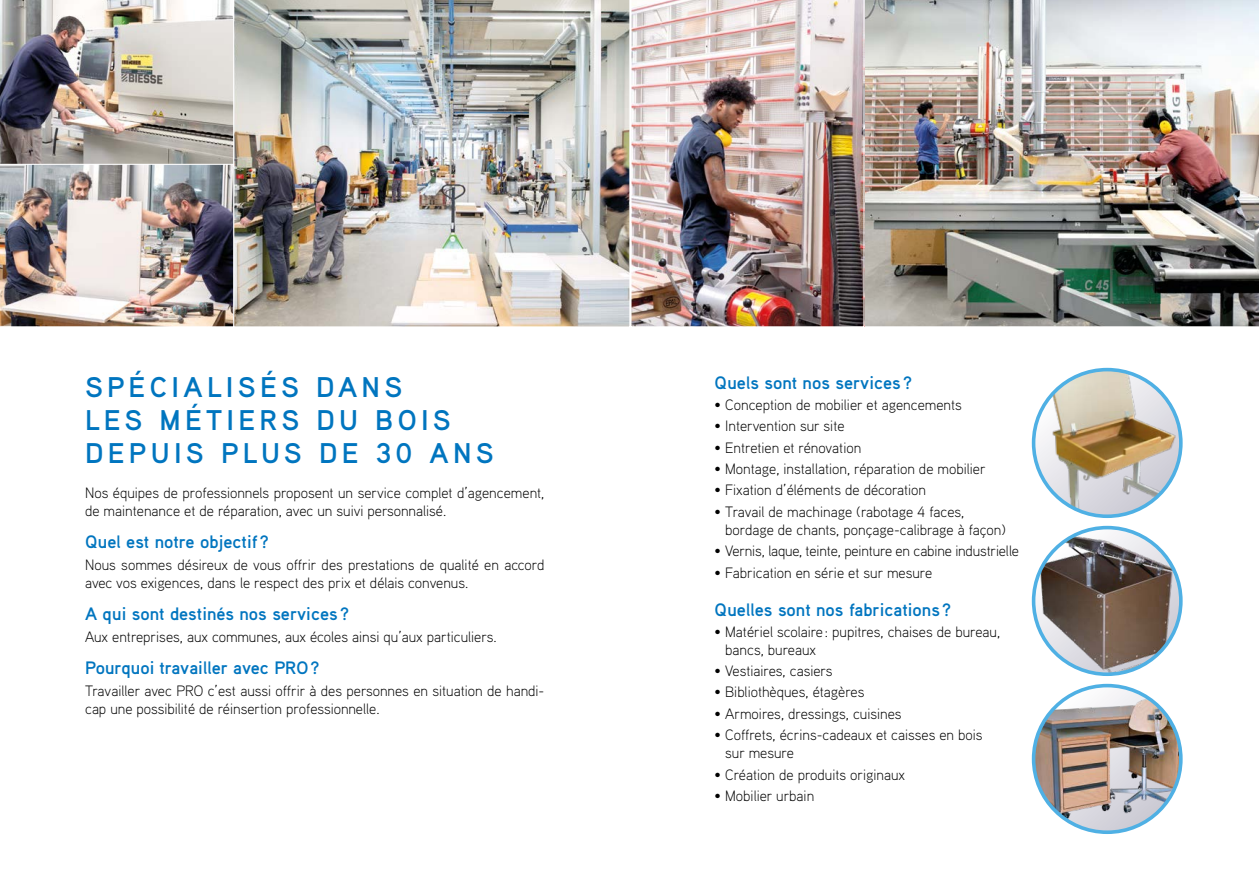
<style>
.page{position:relative;width:1259px;height:893px;background:#fff}
.page>*{position:absolute;margin:0;border:0;box-sizing:border-box;transform-origin:0 0}
.t1{font:700 28.5px/33px "Aaux Pro";letter-spacing:.15em;color:#0075bf}
.t2{font:700 18px "Aaux Pro";color:#0075bf}
.t3{font:300 15px/18px "Aaux Pro";color:#000}
</style>
<div class="page">
<img style="left:1033px;top:370px;width:147px;height:146px;border-radius:73px">
<div style="left:1031px;top:368px;width:151px;height:150px;border:4px solid #4fb0e4;border-radius:50%"></div>
<img style="left:1033px;top:686px;width:147px;height:146px;border-radius:73px">
<div style="left:1031px;top:684px;width:151px;height:150px;border:4px solid #4fb0e4;border-radius:50%"></div>
<img style="left:1033px;top:528px;width:147px;height:146px;border-radius:73px">
<div style="left:1031px;top:526px;width:151px;height:150px;border:4px solid #4fb0e4;border-radius:50%"></div>
<img style="left:864px;top:0;width:395px;height:327px">
<img style="left:631px;top:0;width:233px;height:327px">
<img style="left:234px;top:0;width:396px;height:327px">
<img style="left:0;top:0;width:234px;height:164px">
<img style="left:0;top:164px;width:234px;height:163px">
<h1 class="t1" style="left:85px;top:371px;width:410px">SPÉCIALISÉS DANS<br>LES MÉTIERS DU BOIS<br>DEPUIS PLUS DE 30 ANS</h1>
<p class="t3" style="left:85px;top:485px;width:461px">Nos équipes de professionnels proposent un service complet d’agencement, de maintenance et de réparation, avec un suivi personnalisé.</p>
<p class="t2" style="left:85px;top:531px;width:185px">Quel est notre objectif ?</p>
<p class="t3" style="left:85px;top:557px;width:461px">Nous sommes désireux de vous offrir des prestations de qualité en accord avec vos exigences, dans le respect des prix et délais convenus.</p>
<p class="t2" style="left:85px;top:603px;width:265px">A qui sont destinés nos services ?</p>
<p class="t3" style="left:85px;top:629px;width:413px">Aux entreprises, aux communes, aux écoles ainsi qu’aux particuliers.</p>
<p class="t2" style="left:85px;top:657px;width:236px">Pourquoi travailler avec PRO ?</p>
<p class="t3" style="left:85px;top:683px;width:461px">Travailler avec PRO c’est aussi offrir à des personnes en situation de handi&shy;cap une possibilité de réinsertion professionnelle.</p>
<p class="t2" style="left:714px;top:372px;width:199px">Quels sont nos services ?</p>
<p class="t3" style="left:714px;top:397px;width:249px">• Conception de mobilier et agencements</p>
<p class="t3" style="left:714px;top:418px;width:131px">• Intervention sur site</p>
<p class="t3" style="left:714px;top:440px;width:148px">• Entretien et rénovation</p>
<p class="t3" style="left:714px;top:461px;width:272px">• Montage, installation, réparation de mobilier</p>
<p class="t3" style="left:714px;top:482px;width:213px">• Fixation d’éléments de décoration</p>
<p class="t3" style="left:725px;top:504px;width:282px;text-indent:-11px">• Travail de machinage (rabotage 4 faces, bordage de chants, ponçage-calibrage à façon)</p>
<p class="t3" style="left:714px;top:543px;width:306px">• Vernis, laque, teinte, peinture en cabine industrielle</p>
<p class="t3" style="left:714px;top:565px;width:219px">• Fabrication en série et sur mesure</p>
<p class="t2" style="left:714px;top:599px;width:238px">Quelles sont nos fabrications ?</p>
<p class="t3" style="left:725px;top:624px;width:276px;text-indent:-11px">• Matériel scolaire : pupitres, chaises de bureau, bancs, bureaux</p>
<p class="t3" style="left:714px;top:663px;width:119px">• Vestiaires, casiers</p>
<p class="t3" style="left:714px;top:684px;width:151px">• Bibliothèques, étagères</p>
<p class="t3" style="left:714px;top:706px;width:188px">• Armoires, dressings, cuisines</p>
<p class="t3" style="left:725px;top:727px;width:259px;text-indent:-11px">• Coffrets, écrins-cadeaux et caisses en bois sur mesure</p>
<p class="t3" style="left:714px;top:767px;width:192px">• Création de produits originaux</p>
<p class="t3" style="left:714px;top:788px;width:101px">• Mobilier urbain</p>
</div>
